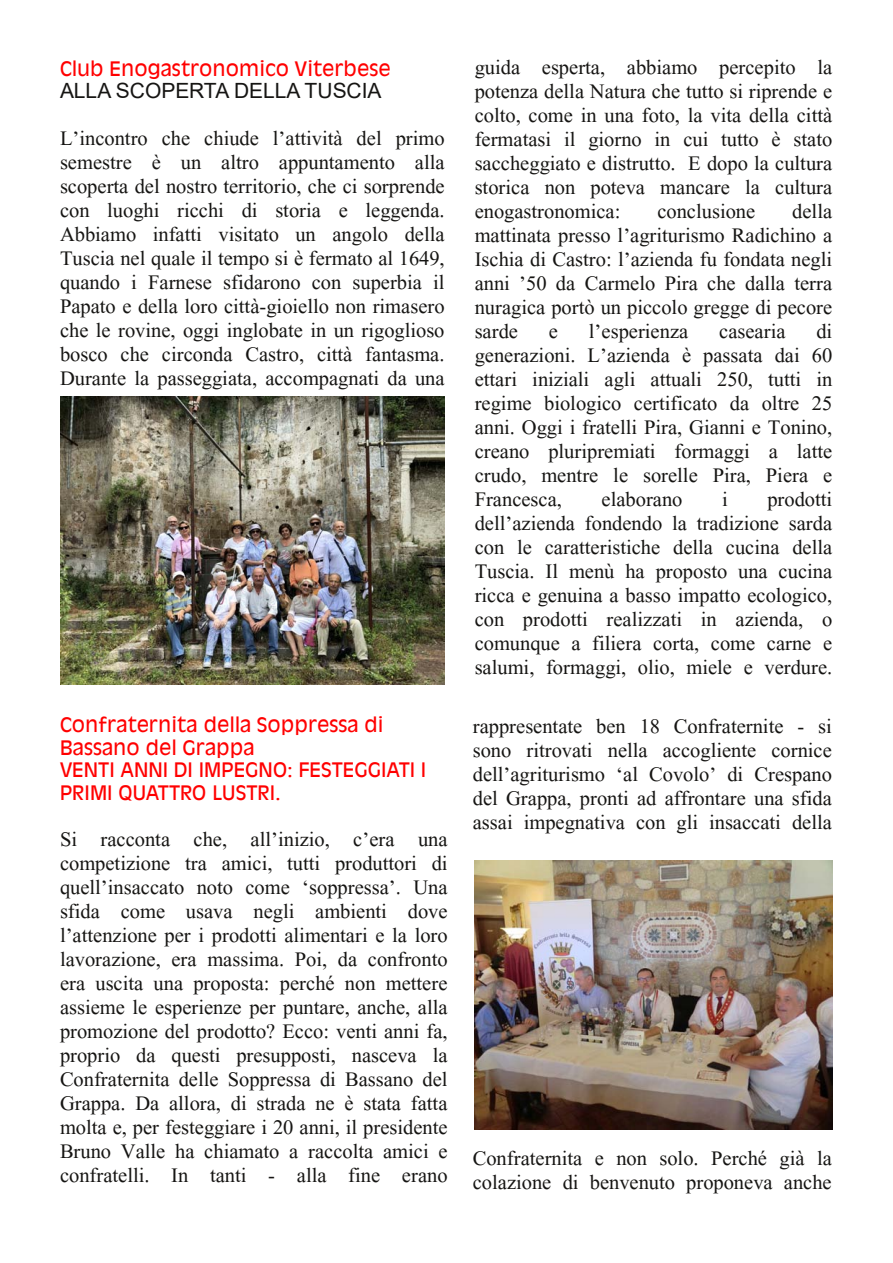
<style>
.page{position:relative;width:893px;height:1263px;background:#fff}
.page>*{position:absolute;margin:0;border:0;box-sizing:border-box;transform-origin:0 0}
.t1{font:25.5px/24px "Aparajita";color:#161513;text-align:justify}
.t2{font:21px "Arial";color:#161513}
.t3{font:19.5px/22.5px "Antique Olive";color:#f00}
</style>
<div class="page">
<img style="left:60px;top:397px;width:384px;height:288px">
<img style="left:474px;top:860px;width:359px;height:269px">
<p class="t3" style="left:60px;top:58px;width:332px">Club Enogastronomico Viterbese</p>
<p class="t2" style="left:60px;top:79px;width:323px">ALLA SCOPERTA DELLA TUSCIA</p>
<p class="t1" style="left:60px;top:128px;width:386px">L’incontro che chiude l’attività del primo semestre è un altro appuntamento alla scoperta del nostro territorio, che ci sorprende con luoghi ricchi di storia e leggenda.<br>Abbiamo infatti visitato un angolo della Tuscia nel quale il tempo si è fermato al 1649, quando i Farnese sfidarono con superbia il Papato e della loro città-gioiello non rimasero che le rovine, oggi inglobate in un rigoglioso bosco che circonda Castro, città fantasma.<br>Durante la passeggiata, accompagnati da una</p>
<p class="t3" style="left:60px;top:714px;width:368px">Confraternita della Soppressa di<br>Bassano del Grappa<br>VENTI ANNI DI IMPEGNO: FESTEGGIATI I<br>PRIMI QUATTRO LUSTRI.</p>
<p class="t1" style="left:60px;top:830px;width:389px">Si racconta che, all’inizio, c’era una competizione tra amici, tutti produttori di quell’insaccato noto come ‘soppressa’. Una sfida come usava negli ambienti dove l’attenzione per i prodotti alimentari e la loro lavorazione, era massima. Poi, da confronto era uscita una proposta: perché non mettere assieme le esperienze per puntare, anche, alla promozione del prodotto? Ecco: venti anni fa, proprio da questi presupposti, nasceva la Confraternita delle Soppressa di Bassano del Grappa. Da allora, di strada ne è stata fatta molta e, per festeggiare i 20 anni, il presidente Bruno Valle ha chiamato a raccolta amici e confratelli. In tanti - alla fine erano</p>
<p class="t1" style="left:475px;top:58px;width:359px">guida esperta, abbiamo percepito la potenza della Natura che tutto si riprende e colto, come in una foto, la vita della città fermatasi il giorno in cui tutto è stato saccheggiato e distrutto. E dopo la cultura storica non poteva mancare la cultura enogastronomica:</p>
<p class="t1" style="left:475px;top:202px;width:359px;text-indent:318px">della mattinata presso l’agriturismo Radichino a Ischia di Castro: l’azienda fu fondata negli anni ’50 da Carmelo Pira che dalla terra nuragica portò un piccolo gregge di pecore sarde e l’esperienza casearia di generazioni. L’azienda è passata dai 60 ettari iniziali agli attuali 250, tutti in regime biologico certificato da oltre 25 anni. Oggi i fratelli Pira, Gianni e Tonino, creano pluripremiati formaggi a latte crudo, mentre le sorelle Pira, Piera e Francesca,</p>
<p class="t1" style="left:657px;top:202px;width:99px">conclusione</p>
<p class="t1" style="left:475px;top:490px;width:359px;text-indent:293px">prodotti dell’azienda fondendo la tradizione sarda con le caratteristiche della cucina della Tuscia. Il menù ha proposto una cucina ricca e genuina a basso impatto ecologico, con prodotti realizzati in azienda, o comunque a filiera corta, come carne e salumi, formaggi, olio, miele e verdure.</p>
<p class="t1" style="left:602px;top:490px;width:82px">elaborano</p>
<p class="t1" style="left:722px;top:490px;width:7px">i</p>
<p class="t1" style="left:473px;top:717px;width:361px">rappresentate ben 18 Confraternite - si sono ritrovati nella accogliente cornice dell’agriturismo ‘al Covolo’ di Crespano del Grappa, pronti ad affrontare una sfida assai impegnativa con gli insaccati della</p>
<p class="t1" style="left:473px;top:1149px;width:361px">Confraternita e non solo. Perché già la colazione di benvenuto proponeva anche</p>
</div>
